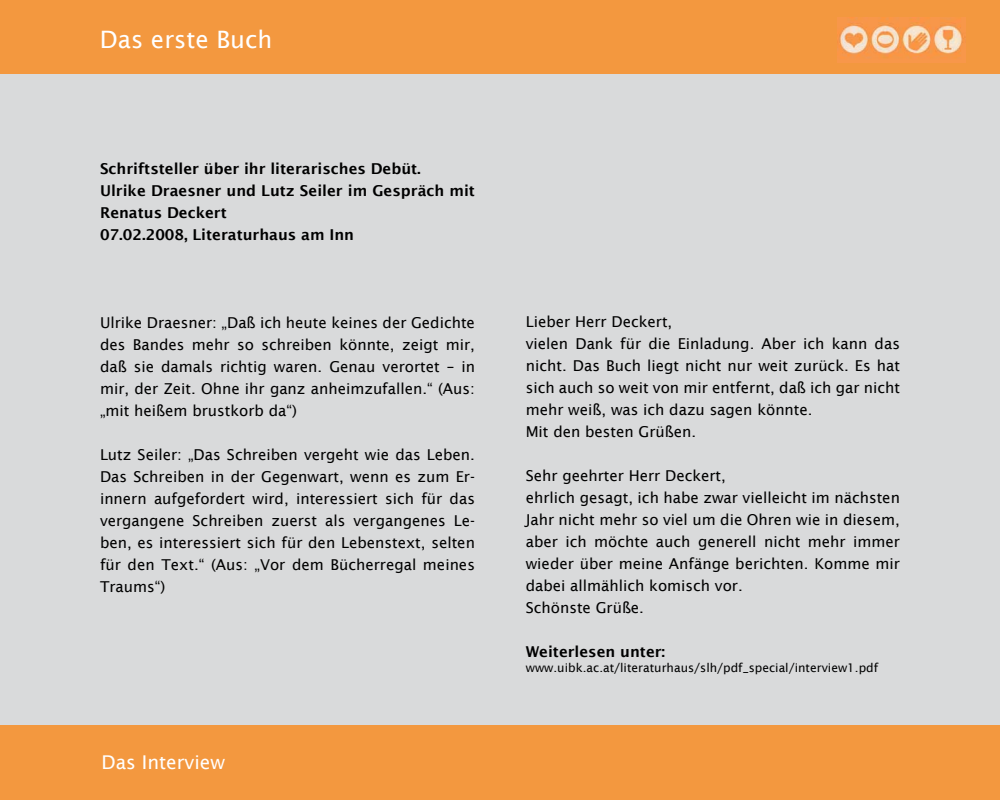
<style>
.page{position:relative;width:1000px;height:800px;background:#fff}
.page>*{position:absolute;margin:0;border:0;box-sizing:border-box;transform-origin:0 0}
.t1{font:24px "Lucida Sans";color:#fff}
.t2{font:19px "Lucida Sans";color:#fff}
.t3{font:15px/22px "Lucida Sans";color:#000}
.t4{font:600 15px/22px "Lucida Sans";color:#000}
.t5{font:12px "Lucida Sans";color:#000}
</style>
<div class="page">
<div style="left:0;top:0;width:1000px;height:75px;background:#f3983f"></div>
<div style="left:0;top:725px;width:1000px;height:75px;background:#f3983f"></div>
<div style="left:0;top:75px;width:1000px;height:650px;background:#d9dadb"></div>
<img style="left:838px;top:17px;width:127px;height:46px">
<h1 class="t1" style="left:100px;top:26px;width:174px">Das erste Buch</h1>
<p class="t4" style="left:100px;top:158px;width:376px">Schriftsteller über ihr literarisches Debüt.<br>Ulrike Draesner und Lutz Seiler im Gespräch mit Renatus Deckert<br>07.02.2008, Literaturhaus am Inn</p>
<p class="t3" style="left:100px;top:312px;width:377px;text-align:justify">Ulrike Draesner: „Daß ich heute keines der Gedichte des Bandes mehr so schreiben könnte, zeigt mir, daß sie damals richtig waren. Genau verortet – in mir, der Zeit. Ohne ihr ganz anheimzufallen.“ (Aus: „mit heißem brustkorb da“)</p>
<p class="t3" style="left:100px;top:444px;width:376px;text-align:justify">Lutz Seiler: „Das Schreiben vergeht wie das Leben.<br>Das Schreiben in der Gegenwart, wenn es zum Er&shy;innern aufgefordert wird, interessiert sich für das vergangene Schreiben zuerst als vergangenes Le&shy;ben, es interessiert sich für den Lebenstext, selten für den Text.“ (Aus: „Vor dem Bücherregal meines Traums“)</p>
<p class="t2" style="left:101px;top:751px;width:125px">Das Interview</p>
<p class="t3" style="left:526px;top:311px;width:376px">Lieber Herr Deckert,<br>vielen Dank für die Einladung. Aber ich kann das nicht. Das Buch liegt nicht nur weit zurück. Es hat sich auch so weit von mir entfernt, daß ich gar nicht mehr weiß, was ich dazu sagen könnte.<br>Mit den besten Grüßen.</p>
<p class="t3" style="left:526px;top:465px;width:376px">Sehr geehrter Herr Deckert,<br>ehrlich gesagt, ich habe zwar vielleicht im nächsten Jahr nicht mehr so viel um die Ohren wie in diesem, aber ich möchte auch generell nicht mehr immer wieder über meine Anfänge berichten. Komme mir dabei allmählich komisch vor.<br>Schönste Grüße.</p>
<p class="t4" style="left:526px;top:641px;width:141px">Weiterlesen unter:</p>
<p class="t5" style="left:526px;top:661px;width:354px">www.uibk.ac.at/literaturhaus/slh/pdf_special/interview1.pdf</p>
</div>
